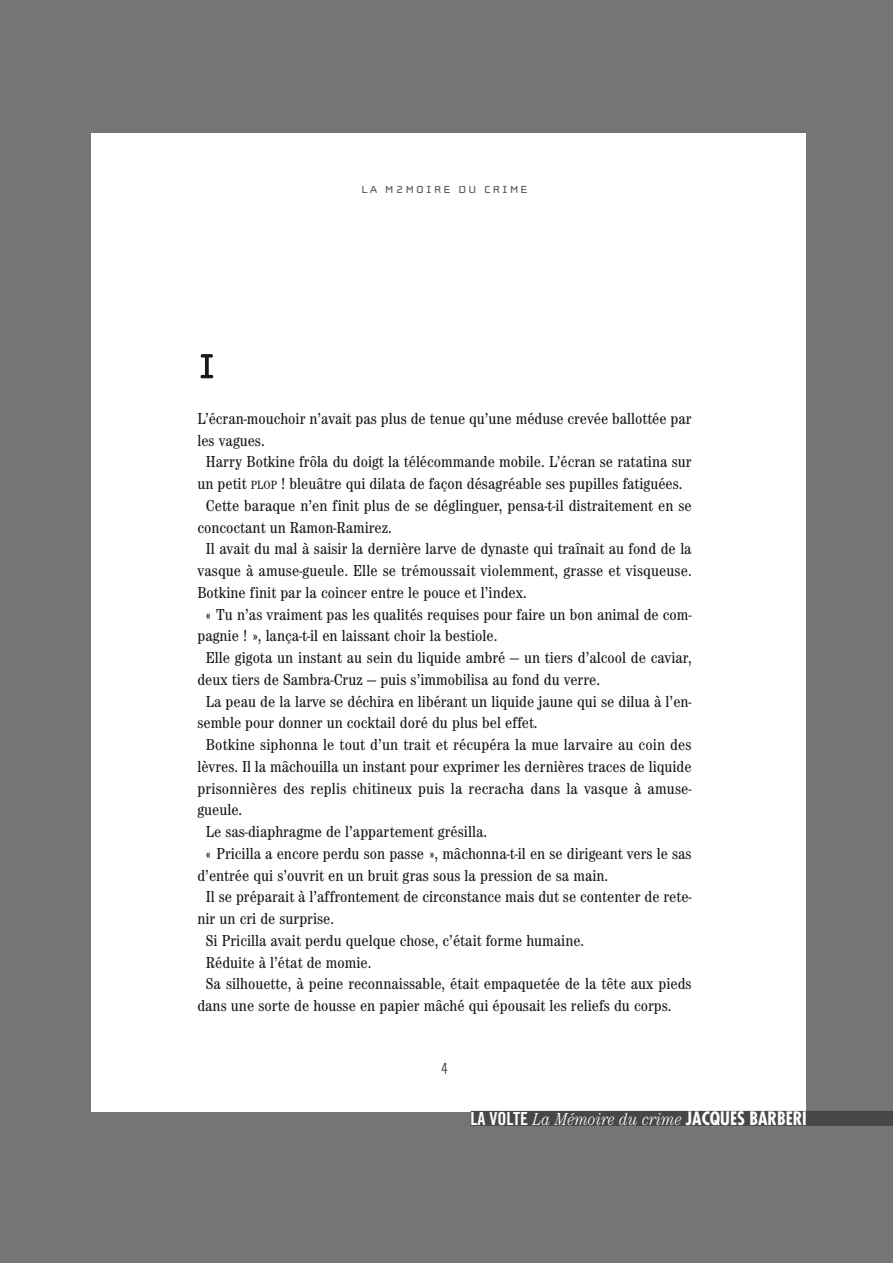
<style>
.page{position:relative;width:893px;height:1263px;background:#757575}
.page>*{position:absolute;margin:0;border:0;box-sizing:border-box;transform-origin:0 0}
.t1{font:51px "Cholla Unicase";color:#191919}
.t2{font:italic 300 condensed 18px "Century EF";color:#fff}
.t3{font:condensed 16.5px "Century EF";color:#191919}
.t4{font:100 16.5px "Cholla Sans";color:#191919}
.t5{font:15px "Cholla Unicase";letter-spacing:.15em;color:#5e5e5e}
.s1{font-size:12.3px}
.s2{font-family:"Trade Gothic Bold Cond Twenty";font-weight:400;font-style:normal;font-stretch:normal}
.s3{font-family:"Futura";font-weight:700;font-style:normal}
</style>
<div class="page">
<div style="left:91px;top:133px;width:715px;height:978px;background:#fff"></div>
<div style="left:471px;top:1111px;width:422px;height:15px;background:#474747"></div>
<p class="t5" style="left:362px;top:179px;width:167px">LA M2MOIRE DU CRIME</p>
<h1 class="t1" style="left:197px;top:331px;width:20px">I</h1>
<p class="t3" style="left:197px;top:408px;width:496px">L’écran-mouchoir n’avait pas plus de tenue qu’une méduse crevée ballottée par</p>
<p class="t3" style="left:197px;top:430px;width:69px">les vagues.</p>
<p class="t3" style="left:206px;top:452px;width:487px">Harry Botkine frôla du doigt la télécommande mobile. L’écran se ratatina sur</p>
<p class="t3" style="left:197px;top:474px;width:487px">un petit <span class="s1">PLOP</span> ! bleuâtre qui dilata de façon désagréable ses pupilles fatiguées.</p>
<p class="t3" style="left:206px;top:495px;width:487px">Cette baraque n’en finit plus de se déglinguer, pensa-t-il distraitement en se</p>
<p class="t3" style="left:197px;top:517px;width:196px">concoctant un Ramon-Ramirez.</p>
<p class="t3" style="left:206px;top:539px;width:487px">Il avait du mal à saisir la dernière larve de dynaste qui traînait au fond de la</p>
<p class="t3" style="left:197px;top:561px;width:496px">vasque à amuse-gueule. Elle se trémoussait violemment, grasse et visqueuse.</p>
<p class="t3" style="left:197px;top:582px;width:331px">Botkine finit par la coincer entre le pouce et l’index.</p>
<p class="t3" style="left:206px;top:604px;width:487px">« Tu n’as vraiment pas les qualités requises pour faire un bon animal de com-</p>
<p class="t3" style="left:197px;top:626px;width:301px">pagnie ! », lança-t-il en laissant choir la bestiole.</p>
<p class="t3" style="left:206px;top:648px;width:487px">Elle gigota un instant au sein du liquide ambré — un tiers d’alcool de caviar,</p>
<p class="t3" style="left:197px;top:669px;width:404px">deux tiers de Sambra-Cruz — puis s’immobilisa au fond du verre.</p>
<p class="t3" style="left:206px;top:691px;width:487px">La peau de la larve se déchira en libérant un liquide jaune qui se dilua à l’en-</p>
<p class="t3" style="left:197px;top:713px;width:342px">semble pour donner un cocktail doré du plus bel effet.</p>
<p class="t3" style="left:206px;top:735px;width:487px">Botkine siphonna le tout d’un trait et récupéra la mue larvaire au coin des</p>
<p class="t3" style="left:197px;top:756px;width:496px">lèvres. Il la mâchouilla un instant pour exprimer les dernières traces de liquide</p>
<p class="t3" style="left:197px;top:778px;width:496px">prisonnières des replis chitineux puis la recracha dans la vasque à amuse-</p>
<p class="t3" style="left:197px;top:800px;width:46px">gueule.</p>
<p class="t3" style="left:206px;top:822px;width:283px">Le sas-diaphragme de l’appartement grésilla.</p>
<p class="t3" style="left:206px;top:843px;width:487px">« Pricilla a encore perdu son passe », mâchonna-t-il en se dirigeant vers le sas</p>
<p class="t3" style="left:197px;top:865px;width:412px">d’entrée qui s’ouvrit en un bruit gras sous la pression de sa main.</p>
<p class="t3" style="left:206px;top:887px;width:487px">Il se préparait à l’affrontement de circonstance mais dut se contenter de rete-</p>
<p class="t3" style="left:197px;top:909px;width:138px">nir un cri de surprise.</p>
<p class="t3" style="left:206px;top:930px;width:380px">Si Pricilla avait perdu quelque chose, c’était forme humaine.</p>
<p class="t3" style="left:206px;top:952px;width:167px">Réduite à l’état de momie.</p>
<p class="t3" style="left:206px;top:974px;width:487px">Sa silhouette, à peine reconnaissable, était empaquetée de la tête aux pieds</p>
<p class="t3" style="left:197px;top:996px;width:476px">dans une sorte de housse en papier mâché qui épousait les reliefs du corps.</p>
<p class="t4" style="left:441px;top:1059px;width:8px">4</p>
<p class="t2" style="left:471px;top:1108px;width:338px"><span class="s2">LA VOLTE</span> La Mémoire du crime <span class="s3">JACQUES BARBÉRI</span></p>
</div>
